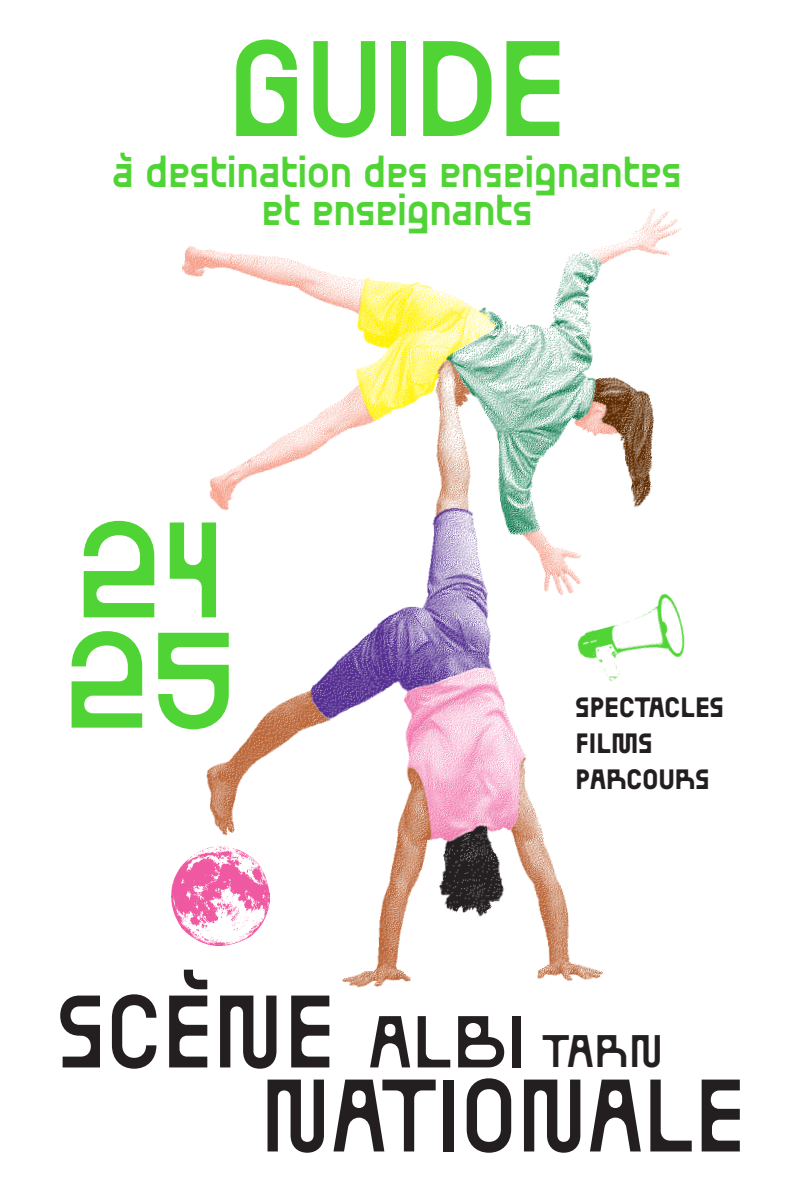
<style>
.page{position:relative;width:794px;height:1191px;background:#fff}
.page>*{position:absolute;margin:0;border:0;box-sizing:border-box;transform-origin:0 0}
.GC__Body_Copy__1{font:500 110.25px "Ball Pill";letter-spacing:-.025em;color:#50d435}
.t1{font:500 83.65px "Ball Pill";color:#231f20;scale:.95 1}
.t2{font:500 59.68px "Ball Pill";color:#231f20;scale:1.05 1}
.t3{font:500 37.1px "Ball Pill";color:#231f20;scale:1.05 1}
.GC__Body_Copy__1-2{font:500 36.57px "Ball Pill";letter-spacing:-.025em;color:#50d435}
.t4{font:700 22.75px "Ball Pill";color:#231f20}
</style>
<div class="page">
<img style="left:619px;top:628px;width:66px;height:47px">
<img style="left:182px;top:208px;width:501px;height:420px">
<img style="left:185px;top:344px;width:434px;height:644px">
<img style="left:322px;top:248px;width:91px;height:207px">
<img style="left:413px;top:244px;width:229px;height:327px">
<img style="left:288px;top:476px;width:251px;height:258px">
<img style="left:374px;top:634px;width:181px;height:242px">
<img style="left:394px;top:800px;width:133px;height:146px">
<svg style="left:185px;top:845px;width:84px;height:103px"></svg>
<img style="left:171px;top:846px;width:98px;height:99px">
<p class="GC__Body_Copy__1" style="left:227px;top:0;width:342px">GUIDE</p>
<p class="GC__Body_Copy__1-2" style="left:112px;top:142px;width:571px">à destination des enseignantes</p>
<p class="GC__Body_Copy__1-2" style="left:261px;top:180px;width:273px">et enseignants</p>
<p class="GC__Body_Copy__1" style="left:74px;top:482px;width:153px">24</p>
<p class="GC__Body_Copy__1" style="left:62px;top:592px;width:177px">25</p>
<p class="t4" style="left:575px;top:688px;width:150px">SPECTACLES</p>
<p class="t4" style="left:575px;top:724px;width:78px">FILMS</p>
<p class="t4" style="left:575px;top:760px;width:135px">PARCOURS</p>
<p class="t1" style="left:57px;top:964px;width:294px">SCÈNE</p>
<p class="t2" style="left:368px;top:994px;width:152px">ALBI</p>
<p class="t3" style="left:542px;top:1021px;width:117px">TARN</p>
<p class="t1" style="left:260px;top:1048px;width:512px">NATIONALE</p>
</div>
